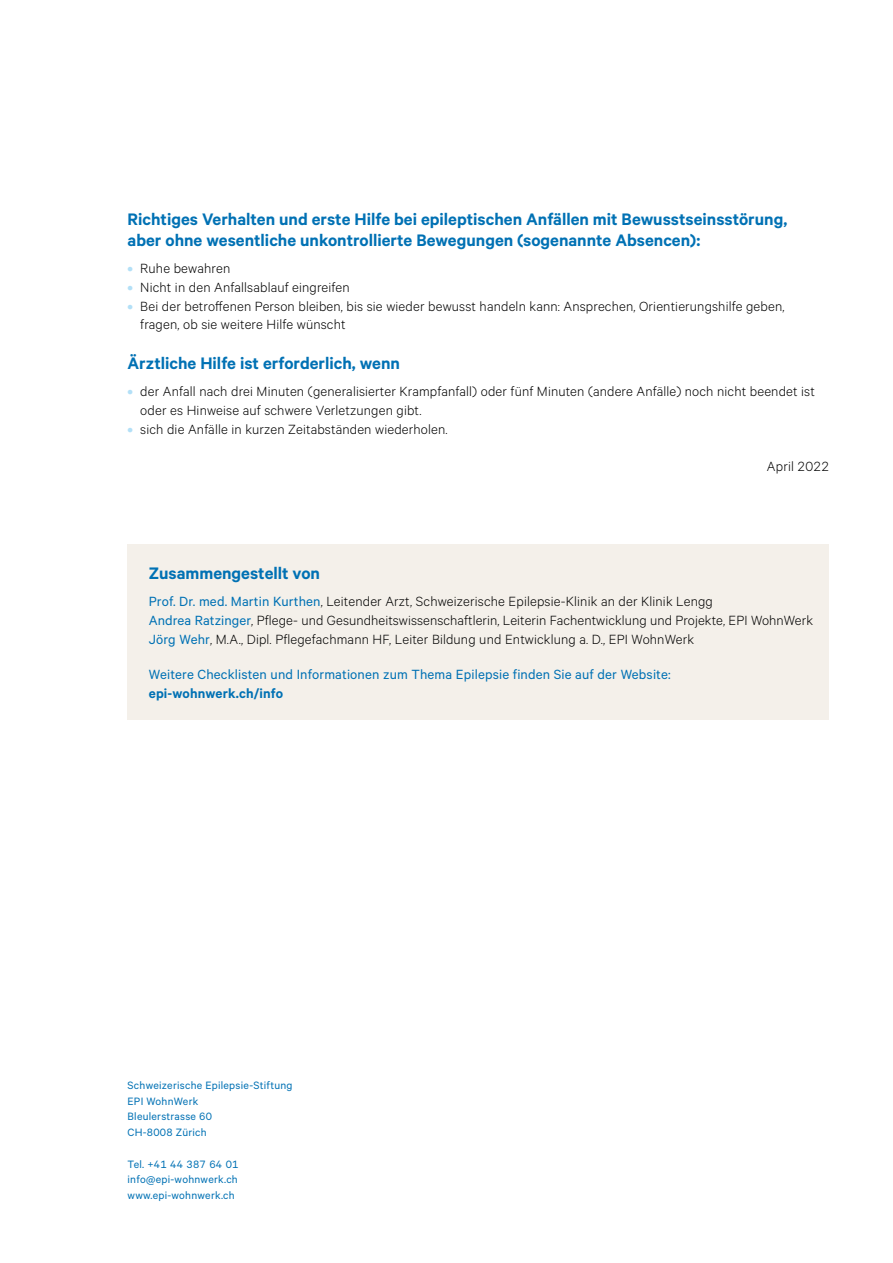
<style>
.page{position:relative;width:893px;height:1263px;background:#fff}
.page>*{position:absolute;margin:0;border:0;box-sizing:border-box;transform-origin:0 0}
.t1{font:600 18.75px/21px "Calibre";color:#0071b4}
.t2{font:300 15px/18.8px "Calibre";letter-spacing:.01em;color:#000}
.t3{font:15px "Calibre";letter-spacing:.01em;color:#0071b4}
.t4{font:600 15px "Calibre";letter-spacing:.01em;color:#0071b4}
.t5{font:12px/15.8px "Calibre";letter-spacing:.02em;color:#0071b4}
.s1{font-weight:600;color:#b3e0f7}
.s2{font-weight:400;color:#0071b4}
</style>
<div class="page">
<div style="left:128px;top:543px;width:701px;height:176px;background:#f4f0ea"></div>
<p class="t1" style="left:128px;top:208px;width:661px">Richtiges Verhalten und erste Hilfe bei epileptischen Anfällen mit Bewusstseinsstörung, aber ohne wesentliche unkontrollierte Bewegungen (sogenannte Absencen):</p>
<p class="t2" style="left:128px;top:258px;width:104px"><span class="s1">•</span> Ruhe bewahren</p>
<p class="t2" style="left:128px;top:277px;width:224px"><span class="s1">•</span> Nicht in den Anfallsablauf eingreifen</p>
<p class="t2" style="left:140px;top:296px;width:646px;text-indent:-13px"><span class="s1">•</span> Bei der betroffenen Person bleiben, bis sie wieder bewusst handeln kann: Ansprechen, Orientierungshilfe geben, fragen, ob sie weitere Hilfe wünscht</p>
<p class="t1" style="left:128px;top:352px;width:274px">Ärztliche Hilfe ist erforderlich, wenn</p>
<p class="t2" style="left:140px;top:382px;width:676px;text-indent:-13px"><span class="s1">•</span> der Anfall nach drei Minuten (generalisierter Krampfanfall) oder fünf Minuten (andere Anfälle) noch nicht beendet ist oder es Hinweise auf schwere Verletzungen gibt.</p>
<p class="t2" style="left:128px;top:419px;width:321px"><span class="s1">•</span> sich die Anfälle in kurzen Zeitabständen wiederholen.</p>
<p class="t2" style="left:767px;top:457px;width:64px">April 2022</p>
<p class="t1" style="left:149px;top:562px;width:173px">Zusammengestellt von</p>
<p class="t2" style="left:149px;top:591px;width:666px"><span class="s2">Prof. Dr. med. Martin Kurthen</span>, Leitender Arzt, Schweizerische Epilepsie-Klinik an der Klinik Lengg<br><span class="s2">Andrea Ratzinger</span>, Pflege- und Gesundheitswissenschaftlerin, Leiterin Fachentwicklung und Projekte, EPI WohnWerk<br><span class="s2">Jörg Wehr</span>, M.A., Dipl. Pflegefachmann HF, Leiter Bildung und Entwicklung a. D., EPI WohnWerk</p>
<p class="t3" style="left:149px;top:666px;width:523px">Weitere Checklisten und Informationen zum Thema Epilepsie finden Sie auf der Website:</p>
<p class="t4" style="left:149px;top:684px;width:136px">epi-wohnwerk.ch/info</p>
<p class="t5" style="left:128px;top:1077px;width:166px">Schweizerische Epilepsie-Stiftung<br>EPI WohnWerk<br>Bleulerstrasse 60<br>CH-8008 Zürich</p>
<p class="t5" style="left:128px;top:1156px;width:112px;text-align:justify">Tel. +41 44 387 64 01 info@epi-wohnwerk.ch www.epi-wohnwerk.ch</p>
</div>
